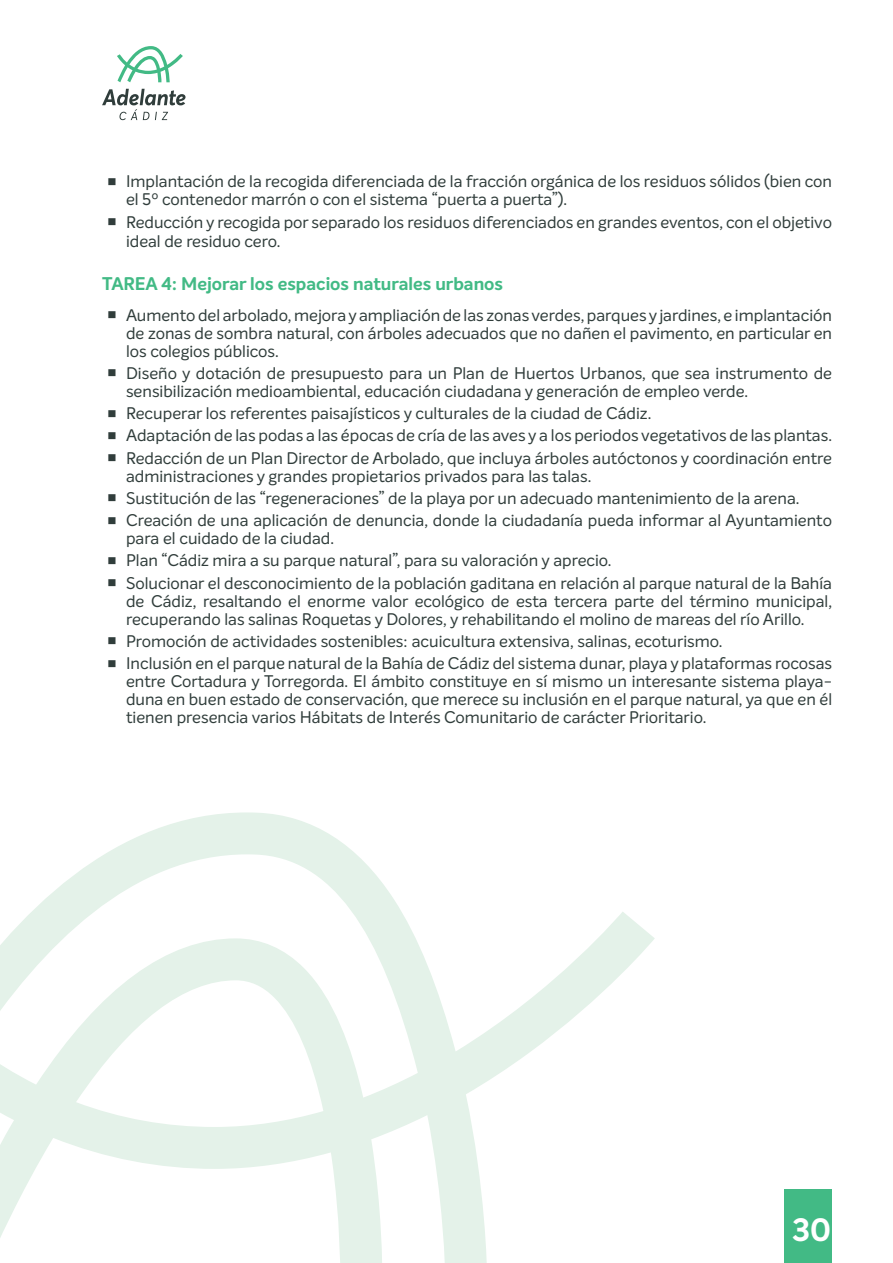
<style>
.page{position:relative;width:893px;height:1263px;background:#fff}
.page>*{position:absolute;margin:0;border:0;box-sizing:border-box;transform-origin:0 0}
.t1{font:700 31.5px "Intelo Alt";color:#fff}
.t2{font:700 18px "Intelo";color:#42ba85}
.t3{font:16.5px/18px "Intelo";color:#303d3b}
.s1{font-family:"Times New Roman";font-size:31.5px}
</style>
<div class="page">
<svg style="left:0;top:812px;width:655px;height:451px"></svg>
<div style="left:785px;top:1189px;width:47px;height:74px;background:#42ba85"></div>
<svg style="left:117px;top:46px;width:66px;height:36px"></svg>
<svg style="left:102px;top:89px;width:84px;height:31px"></svg>
<p class="t3" style="left:126px;top:172px;width:708px;text-indent:-19px"><span class="s1">▪</span> Implantación de la recogida diferenciada de la fracción orgánica de los residuos sólidos (bien con el 5º contenedor marrón o con el sistema “puerta a puerta”).</p>
<p class="t3" style="left:126px;top:212px;width:707px;line-height:19.5px;text-indent:-19px"><span class="s1">▪</span> Reducción y recogida por separado los residuos diferenciados en grandes eventos, con el objetivo ideal de residuo cero.</p>
<p class="t2" style="left:102px;top:272px;width:402px">TAREA 4: Mejorar los espacios naturales urbanos</p>
<p class="t3" style="left:126px;top:306px;width:708px;text-align:justify;text-indent:-19px"><span class="s1">▪</span> Aumento del arbolado, mejora y ampliación de las zonas verdes, parques y jardines, e implantación de zonas de sombra natural, con árboles adecuados que no dañen el pavimento, en particular en los colegios públicos.</p>
<p class="t3" style="left:126px;top:364px;width:708px;text-indent:-19px"><span class="s1">▪</span> Diseño y dotación de presupuesto para un Plan de Huertos Urbanos, que sea instrumento de sensibilización medioambiental, educación ciudadana y generación de empleo verde.</p>
<p class="t3" style="left:107px;top:404px;width:546px"><span class="s1">▪</span> Recuperar los referentes paisajísticos y culturales de la ciudad de Cádiz.</p>
<p class="t3" style="left:107px;top:427px;width:727px"><span class="s1">▪</span> Adaptación de las podas a las épocas de cría de las aves y a los periodos vegetativos de las plantas.</p>
<p class="t3" style="left:126px;top:449px;width:707px;text-indent:-19px"><span class="s1">▪</span> Redacción de un Plan Director de Arbolado, que incluya árboles autóctonos y coordinación entre administraciones y grandes propietarios privados para las talas.</p>
<p class="t3" style="left:107px;top:489px;width:694px"><span class="s1">▪</span> Sustitución de las “regeneraciones” de la playa por un adecuado mantenimiento de la arena.</p>
<p class="t3" style="left:126px;top:511px;width:707px;text-indent:-19px"><span class="s1">▪</span> Creación de una aplicación de denuncia, donde la ciudadanía pueda informar al Ayuntamiento para el cuidado de la ciudad.</p>
<p class="t3" style="left:107px;top:552px;width:507px"><span class="s1">▪</span> Plan “Cádiz mira a su parque natural”, para su valoración y aprecio.</p>
<p class="t3" style="left:126px;top:574px;width:708px;text-align:justify;text-indent:-19px"><span class="s1">▪</span> Solucionar el desconocimiento de la población gaditana en relación al parque natural de la Bahía de Cádiz, resaltando el enorme valor ecológico de esta tercera parte del término municipal, recuperando las salinas Roquetas y Dolores, y rehabilitando el molino de mareas del río Arillo.</p>
<p class="t3" style="left:107px;top:632px;width:618px"><span class="s1">▪</span> Promoción de actividades sostenibles: acuicultura extensiva, salinas, ecoturismo.</p>
<p class="t3" style="left:126px;top:654px;width:708px;text-align:justify;text-indent:-19px"><span class="s1">▪</span> Inclusión en el parque natural de la Bahía de Cádiz del sistema dunar, playa y plataformas rocosas entre Cortadura y Torregorda. El ámbito constituye en sí mismo un interesante sistema playa&shy;duna en buen estado de conservación, que merece su inclusión en el parque natural, ya que en él tienen presencia varios Hábitats de Interés Comunitario de carácter Prioritario.</p>
<h1 class="t1" style="left:792px;top:1210px;width:40px">30</h1>
</div>
